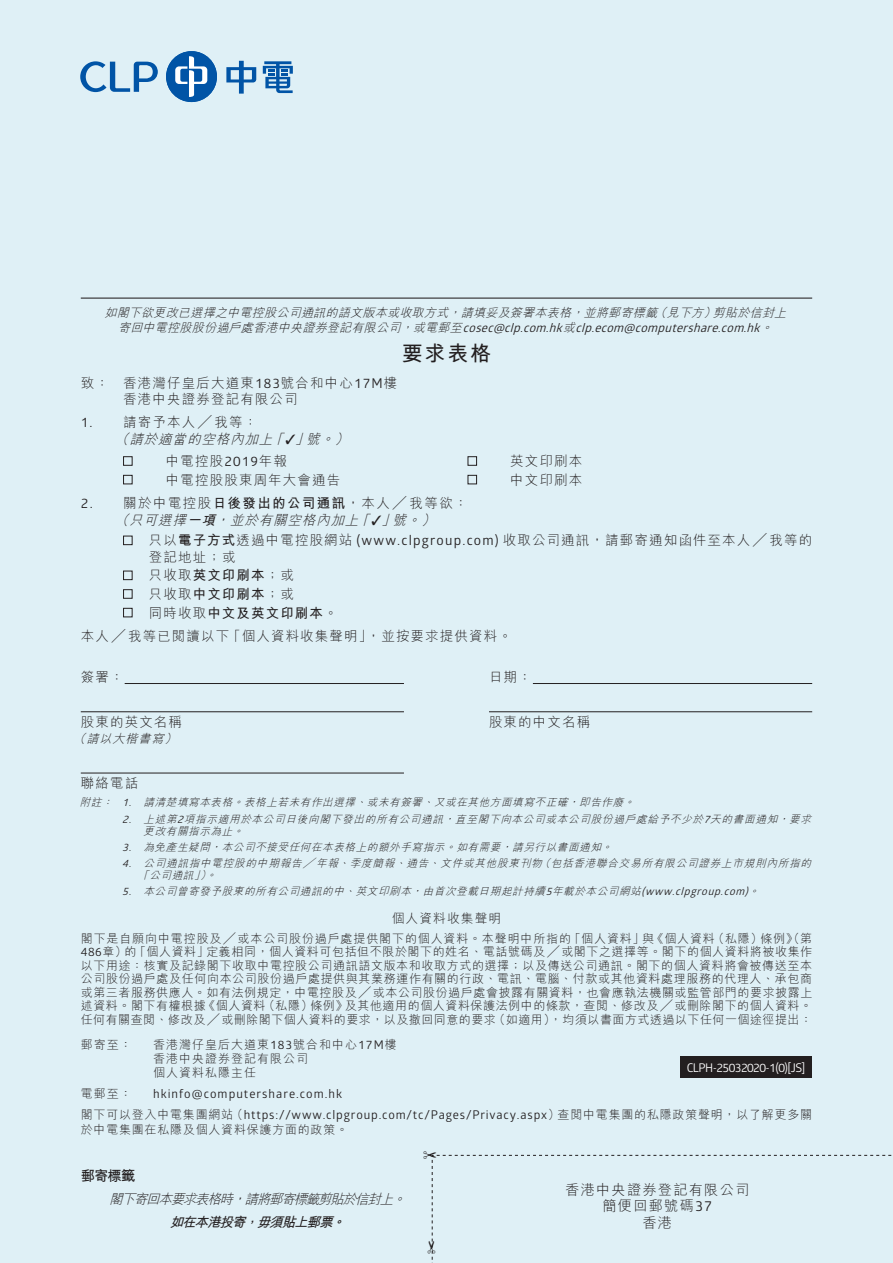
<style>
.page{position:relative;width:893px;height:1263px;background:#dff0f6}
.page>*{position:absolute;margin:0;border:0;box-sizing:border-box;transform-origin:0 0}
.t1{font:700 21px "M Hei HK";color:#231f20}
.t2{font:300 14.25px/16.5px "M Hei HK";letter-spacing:.085em;color:#231f20;text-align:center}
.t3{font:700 14.25px "M Hei HK";color:#231f20}
.t4{font:300 13.5px/16.5px "M Hei HK";letter-spacing:.085em;color:#231f20}
.t5{font:italic 300 13.5px/16.5px "M Hei HK";color:#231f20}
.t6{font:700 13.5px/18.6px "M Hei HK";letter-spacing:.08em;color:#231f20}
.t7{font:italic 700 13.5px "M Hei HK";color:#231f20}
.t8{font:300 12.75px "M Hei HK";letter-spacing:.085em;color:#231f20}
.t9{font:300 12px/13.5px "M Hei HK";letter-spacing:.065em;color:#231f20;text-align:justify}
.t10{font:12px/21.3px "Glober";letter-spacing:.07em;color:#231f20}
.t11{font:italic 12px "Glober";color:#231f20}
.t12{font:italic 300 12px "M Hei HK";color:#231f20}
.t13{font:300 12px/14.2px "M Hei HK";letter-spacing:.085em;color:#231f20}
.t14{font:12px "Glober";letter-spacing:-.045em;color:#fff}
.t15{font:italic 300 10.5px/12px "M Hei HK";color:#231f20}
.s1{font-family:"M Hei HK";font-weight:300}
.s2{font-family:"Glober";font-weight:400}
.s3{font-family:"Glober";font-weight:400;font-style:normal}
.s4{font-style:normal}
.s5{font-weight:700;font-style:normal}
.s6{font-weight:700}
.s7{font-weight:300}
</style>
<div class="page">
<div style="left:123px;top:456px;width:9px;height:9px;border:1px solid #231f20"></div>
<div style="left:123px;top:475px;width:9px;height:9px;border:1px solid #231f20"></div>
<div style="left:468px;top:456px;width:9px;height:9px;border:1px solid #231f20"></div>
<div style="left:468px;top:475px;width:9px;height:9px;border:1px solid #231f20"></div>
<div style="left:123px;top:536px;width:9px;height:9px;border:1px solid #231f20"></div>
<div style="left:123px;top:571px;width:9px;height:9px;border:1px solid #231f20"></div>
<div style="left:123px;top:589px;width:9px;height:9px;border:1px solid #231f20"></div>
<div style="left:123px;top:608px;width:9px;height:9px;border:1px solid #231f20"></div>
<hr style="left:125px;top:683px;width:279px;height:1px;background:#231f20">
<hr style="left:533px;top:683px;width:279px;height:1px;background:#231f20">
<hr style="left:81px;top:711px;width:323px;height:1px;background:#231f20">
<hr style="left:489px;top:711px;width:323px;height:1px;background:#231f20">
<hr style="left:81px;top:773px;width:323px;height:1px;background:#231f20">
<svg style="left:263px;top:61px;width:30px;height:32px"></svg>
<div style="left:166px;top:51px;width:51px;height:51px;background:#0154a6;border-radius:50%"></div>
<svg style="left:175px;top:56px;width:32px;height:41px"></svg>
<svg style="left:226px;top:61px;width:30px;height:33px"></svg>
<svg style="left:80px;top:61px;width:78px;height:31px"></svg>
<hr style="left:81px;top:298px;width:731px;height:1px;background:#231f20">
<div style="left:680px;top:1056px;width:132px;height:22px;background:#231f20"></div>
<svg style="left:431px;top:1154px;width:461px;height:109px"></svg>
<p class="t12" style="left:104px;top:306px;width:687px">如閣下欲更改已選擇之中電控股公司通訊的語文版本或收取方式，請填妥及簽署本表格，並將郵寄標籤（見下方）剪貼於信封上</p>
<p class="t11" style="left:118px;top:319px;width:659px"><span class="s1">寄回中電控股股份過戶處香港中央證券登記有限公司，或電郵至</span> cosec@clp.com.hk<span class="s1">或</span> clp.ecom@computershare.com.hk<span class="s1">。</span></p>
<h1 class="t1" style="left:402px;top:338px;width:91px">要求表格</h1>
<p class="t4" style="left:123px;top:374px;width:276px;text-indent:-43px">致： 香港灣仔皇后大道東<span class="s2">183</span>號合和中心<span class="s2">17M</span>樓香港中央證券登記有限公司</p>
<p class="t5" style="left:115px;top:414px;width:238px;text-indent:-34px"><span class="s3">1.</span> <span class="s4">請寄予本人╱我等：<br></span>（請於適當的空格內加上「✓ 」號。）</p>
<p class="t4" style="left:166px;top:452px;width:176px;line-height:18.6px">中電控股<span class="s2">2019</span>年報<br>中電控股股東周年大會通告</p>
<p class="t4" style="left:510px;top:452px;width:74px;line-height:18.6px">英文印刷本中文印刷本</p>
<p class="t5" style="left:81px;top:495px;width:388px;text-align:center"><span class="s3">2.</span> <span class="s4">關於中電控股</span><span class="s5">日後發出的公司通訊</span><span class="s4">，本人╱我等欲：</span>（只可選擇<span class="s6">一項</span>，並於有關空格內加上「✓ 」號。）</p>
<p class="t4" style="left:149px;top:532px;width:665px">只以<span class="s6">電子方式</span>透過中電控股網站 <span class="s2">(www.clpgroup.com)</span> 收取公司通訊，請郵寄通知函件至本人╱我等的登記地址；或</p>
<p class="t6" style="left:149px;top:565px;width:190px"><span class="s7">只收取</span>英文印刷本<span class="s7">；或<br>只收取</span>中文印刷本<span class="s7">；或<br>同時收取</span>中文及英文印刷本<span class="s7">。</span></p>
<p class="t4" style="left:81px;top:627px;width:433px">本人 ╱ 我等已閱讀以下「個人資料收集聲明」，並按要求提供資料。</p>
<p class="t4" style="left:81px;top:669px;width:44px">簽署：</p>
<p class="t4" style="left:489px;top:669px;width:44px">日期：</p>
<p class="t4" style="left:81px;top:713px;width:103px">股東的英文名稱</p>
<p class="t4" style="left:489px;top:713px;width:103px">股東的中文名稱</p>
<p class="t12" style="left:74px;top:733px;width:108px">（請以大楷書寫）</p>
<p class="t4" style="left:81px;top:775px;width:59px">聯絡電話</p>
<p class="t15" style="left:80px;top:796px;width:559px">附註： <span class="s2">1.</span> 請清楚填寫本表格。表格上若未有作出選擇、或未有簽署、又或在其他方面填寫不正確，即告作廢。</p>
<p class="t15" style="left:143px;top:813px;width:672px;text-indent:-21px"><span class="s2">2.</span> 上述第<span class="s2">2</span>項指示適用於本公司日後向閣下發出的所有公司通訊，直至閣下向本公司或本公司股份過戶處給予不少於<span class="s2">7</span>天的書面通知，要求更改有關指示為止。</p>
<p class="t15" style="left:122px;top:841px;width:494px"><span class="s2">3.</span> 為免產生疑問，本公司不接受任何在本表格上的額外手寫指示。如有需要，請另行以書面通知。</p>
<p class="t15" style="left:138px;top:857px;width:677px;text-indent:-16px"><span class="s2">4.</span> 公司通訊指中電控股的中期報告╱ 年報、季度簡報、通告、文件或其他股東刊物（包括香港聯合交易所有限公司證券上市規則內所指的「公司通訊」）。</p>
<p class="t15" style="left:122px;top:885px;width:641px"><span class="s2">5.</span> 本公司曾寄發予股東的所有公司通訊的中、英文印刷本，由首次登載日期起計持續<span class="s2">5</span>年載於本公司網站<span class="s2">(www.clpgroup.com)</span>。</p>
<p class="t8" style="left:392px;top:912px;width:111px">個人資料收集聲明</p>
<p class="t9" style="left:81px;top:932px;width:733px">閣下是自願向中電控股及╱或本公司股份過戶處提供閣下的個人資料。本聲明中所指的「個人資料」與《個人資料（私隱）條例》（第<span class="s2">486</span>章）的「個人資料」定義相同，個人資料可包括但不限於閣下的姓名、電話號碼及 ╱ 或閣下之選擇等。閣下的個人資料將被收集作以下用途：核實及記錄閣下收取中電控股公司通訊語文版本和收取方式的選擇；以及傳送公司通訊。閣下的個人資料將會被傳送至本公司股份過戶處及任何向本公司股份過戶處提供與其業務運作有關的行政、電訊、電腦、付款或其他資料處理服務的代理人、承包商或第三者服務供應人。如有法例規定，中電控股及╱或本公司股份過戶處會披露有關資料，也會應執法機關或監管部門的要求披露上述資料。閣下有權根據《個人資料（私隱）條例》及其他適用的個人資料保護法例中的條款，查閱、修改及 ╱ 或刪除閣下的個人資料。任何有關查閱、修改及 ╱ 或刪除閣下個人資料的要求，以及撤回同意的要求（如適用），均須以書面方式透過以下任何一個途徑提出：</p>
<p class="t9" style="left:81px;top:1037px;width:53px">郵寄至：</p>
<p class="t13" style="left:153px;top:1037px;width:245px">香港灣仔皇后大道東<span class="s2">183</span>號合和中心<span class="s2">17M</span>樓香港中央證券登記有限公司<br>個人資料私隱主任</p>
<p class="t9" style="left:81px;top:1087px;width:53px">電郵至：</p>
<p class="t14" style="left:687px;top:1059px;width:120px">CLPH-25032020-1(0)[JS]</p>
<p class="t10" style="left:81px;top:1082px;width:733px;text-indent:72px">hkinfo@computershare.com.hk<br><span class="s1">閣下可以登入中電集團網站（</span>https://www.clpgroup.com/tc/Pages/Privacy.aspx<span class="s1">）查閱中電集團的私隱政策聲明，以了解更多關</span></p>
<p class="t9" style="left:81px;top:1123px;width:269px">於中電集團在私隱及個人資料保護方面的政策。</p>
<p class="t3" style="left:81px;top:1165px;width:56px">郵寄標籤</p>
<p class="t5" style="left:109px;top:1190px;width:301px">閣下寄回本要求表格時，請將郵寄標籤剪貼於信封上。</p>
<p class="t7" style="left:170px;top:1212px;width:181px">如在本港投寄，毋須貼上郵票。</p>
<p class="t2" style="left:565px;top:1181px;width:186px">香港中央證券登記有限公司簡便回郵號碼<span class="s2">37<br></span>香港</p>
</div>
